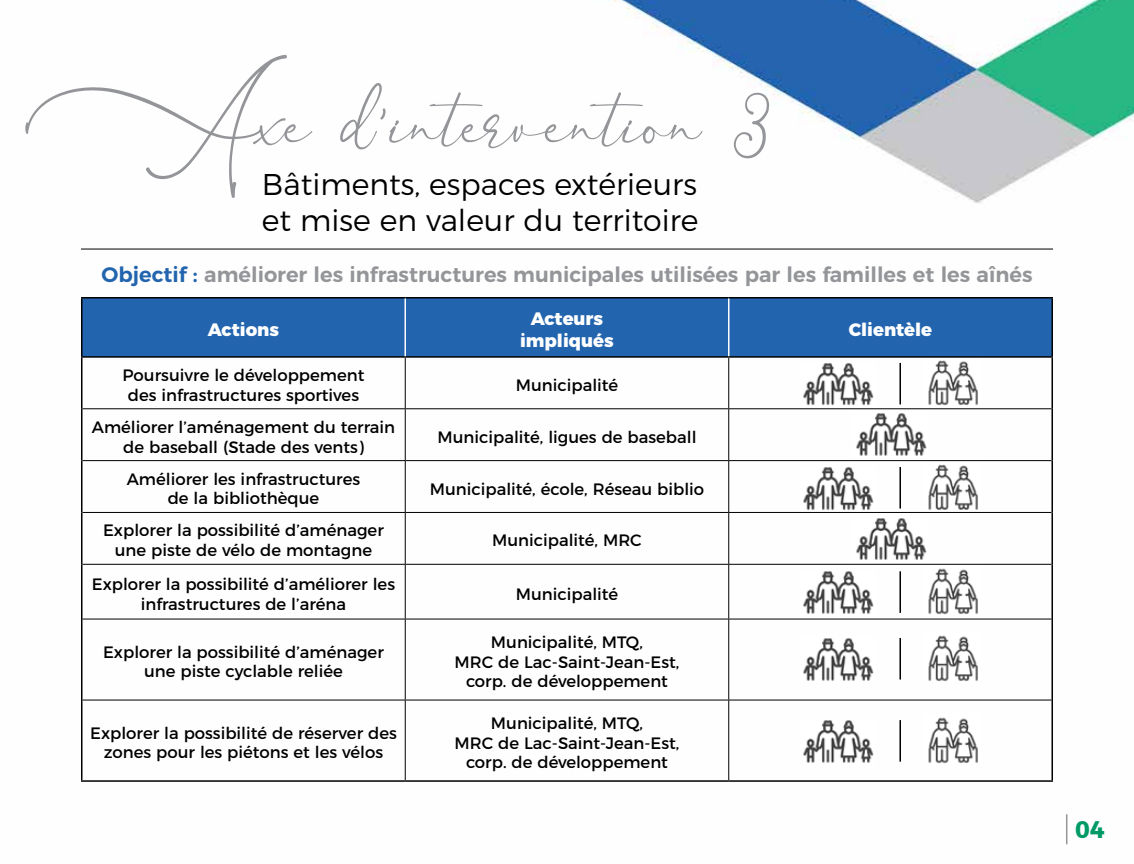
<style>
.page{position:relative;width:1134px;height:864px;background:#fff}
.page>*{position:absolute;margin:0;border:0;box-sizing:border-box;transform-origin:0 0}
.t1{font:90px "Asmelina Harley";color:#939598}
.t2{font:300 30px "Montserrat";color:#000}
.t3{font:700 24px "Montserrat";color:#009a67}
.t4{font:600 21px "Montserrat";color:#939598}
.t5{font:800 18px/21.6px "Montserrat";color:#fff;text-align:center}
.t6{font:16.5px/19.8px "Montserrat";color:#000;text-align:center}
.s1{color:#2264ae}
</style>
<div class="page">
<img style="left:81px;top:0;width:1053px;height:845px">
<hr style="left:1066px;top:814px;width:1px;height:30px;background:#939598">
<hr style="left:81px;top:249px;width:972px;height:1px;background:#000">
<div style="left:82px;top:298px;width:970px;height:58px;background:#2264ae"></div>
<hr style="left:81px;top:297px;width:324px;height:1px;background:#000">
<hr style="left:81px;top:298px;width:1px;height:58px;background:#000">
<hr style="left:405px;top:297px;width:324px;height:1px;background:#000">
<hr style="left:729px;top:297px;width:324px;height:1px;background:#000">
<hr style="left:1052px;top:298px;width:1px;height:58px;background:#000">
<hr style="left:81px;top:356px;width:324px;height:2px;background:#000">
<hr style="left:81px;top:358px;width:1px;height:51px;background:#000">
<hr style="left:405px;top:356px;width:324px;height:2px;background:#000">
<hr style="left:729px;top:356px;width:324px;height:2px;background:#000">
<hr style="left:1052px;top:358px;width:1px;height:51px;background:#000">
<hr style="left:81px;top:409px;width:1px;height:52px;background:#000">
<hr style="left:1052px;top:409px;width:1px;height:52px;background:#000">
<hr style="left:81px;top:461px;width:1px;height:51px;background:#000">
<hr style="left:1052px;top:461px;width:1px;height:51px;background:#000">
<hr style="left:81px;top:512px;width:1px;height:52px;background:#000">
<hr style="left:1052px;top:512px;width:1px;height:52px;background:#000">
<hr style="left:81px;top:564px;width:1px;height:55px;background:#000">
<hr style="left:1052px;top:564px;width:1px;height:55px;background:#000">
<hr style="left:81px;top:619px;width:1px;height:81px;background:#000">
<hr style="left:1052px;top:619px;width:1px;height:81px;background:#000">
<hr style="left:81px;top:700px;width:1px;height:80px;background:#000">
<hr style="left:1052px;top:700px;width:1px;height:80px;background:#000">
<hr style="left:81px;top:780px;width:324px;height:2px;background:#000">
<hr style="left:405px;top:780px;width:324px;height:2px;background:#000">
<hr style="left:729px;top:780px;width:324px;height:2px;background:#000">
<hr style="left:405px;top:298px;width:1px;height:58px;background:#fff">
<hr style="left:728px;top:298px;width:1px;height:58px;background:#fff">
<hr style="left:405px;top:358px;width:1px;height:50px;background:#000">
<hr style="left:728px;top:358px;width:1px;height:50px;background:#000">
<hr style="left:82px;top:408px;width:323px;height:1px;background:#000">
<hr style="left:405px;top:408px;width:324px;height:1px;background:#000">
<hr style="left:405px;top:409px;width:1px;height:51px;background:#000">
<hr style="left:729px;top:408px;width:323px;height:1px;background:#000">
<hr style="left:728px;top:409px;width:1px;height:51px;background:#000">
<hr style="left:82px;top:460px;width:323px;height:1px;background:#000">
<hr style="left:405px;top:460px;width:324px;height:1px;background:#000">
<hr style="left:405px;top:461px;width:1px;height:51px;background:#000">
<hr style="left:729px;top:460px;width:323px;height:1px;background:#000">
<hr style="left:728px;top:461px;width:1px;height:51px;background:#000">
<hr style="left:405px;top:513px;width:1px;height:51px;background:#000">
<hr style="left:728px;top:513px;width:1px;height:51px;background:#000">
<hr style="left:405px;top:565px;width:1px;height:54px;background:#000">
<hr style="left:728px;top:565px;width:1px;height:54px;background:#000">
<hr style="left:405px;top:619px;width:1px;height:81px;background:#000">
<hr style="left:728px;top:619px;width:1px;height:81px;background:#000">
<hr style="left:405px;top:700px;width:1px;height:80px;background:#000">
<hr style="left:728px;top:700px;width:1px;height:80px;background:#000">
<hr style="left:82px;top:512px;width:323px;height:1px;background:#000">
<hr style="left:405px;top:512px;width:324px;height:1px;background:#000">
<hr style="left:729px;top:512px;width:323px;height:1px;background:#000">
<hr style="left:82px;top:564px;width:323px;height:1px;background:#000">
<hr style="left:405px;top:564px;width:324px;height:1px;background:#000">
<hr style="left:729px;top:564px;width:323px;height:1px;background:#000">
<hr style="left:82px;top:619px;width:323px;height:1px;background:#000">
<hr style="left:405px;top:619px;width:324px;height:1px;background:#000">
<hr style="left:729px;top:619px;width:323px;height:1px;background:#000">
<hr style="left:82px;top:700px;width:323px;height:1px;background:#000">
<hr style="left:405px;top:700px;width:324px;height:1px;background:#000">
<hr style="left:729px;top:700px;width:323px;height:1px;background:#000">
<img style="left:800px;top:362px;width:75px;height:44px">
<img style="left:925px;top:359px;width:55px;height:47px">
<hr style="left:899px;top:363px;width:2px;height:41px;background:#000">
<img style="left:800px;top:466px;width:75px;height:44px">
<img style="left:925px;top:463px;width:55px;height:47px">
<hr style="left:899px;top:467px;width:2px;height:42px;background:#000">
<img style="left:800px;top:570px;width:75px;height:46px">
<img style="left:925px;top:566px;width:55px;height:49px">
<hr style="left:899px;top:571px;width:2px;height:42px;background:#000">
<img style="left:800px;top:637px;width:75px;height:46px">
<img style="left:925px;top:633px;width:55px;height:48px">
<hr style="left:899px;top:638px;width:2px;height:42px;background:#000">
<img style="left:800px;top:719px;width:75px;height:46px">
<img style="left:925px;top:715px;width:55px;height:49px">
<hr style="left:899px;top:720px;width:2px;height:42px;background:#000">
<img style="left:853px;top:413px;width:75px;height:45px">
<img style="left:853px;top:517px;width:75px;height:45px">
<h1 class="t1" style="left:27px;top:74px;width:744px">Axe d’intervention 3</h1>
<h2 class="t2" style="left:262px;top:197px;width:438px">et mise en valeur du territoire</h2>
<p class="t4" style="left:101px;top:257px;width:933px"><span class="s1">Objectif :</span> améliorer les infrastructures municipales utilisées par les familles et les aînés</p>
<p class="t5" style="left:208px;top:317px;width:73px">Actions</p>
<p class="t5" style="left:520px;top:307px;width:95px">Acteurs impliqués</p>
<p class="t5" style="left:849px;top:317px;width:85px">Clientèle</p>
<p class="t6" style="left:123px;top:364px;width:243px">Poursuivre le développement des infrastructures sportives</p>
<p class="t6" style="left:516px;top:374px;width:104px">Municipalité</p>
<p class="t6" style="left:92px;top:416px;width:305px">Améliorer l’aménagement du terrain de baseball (Stade des vents)</p>
<p class="t6" style="left:437px;top:426px;width:261px">Municipalité, ligues de baseball</p>
<p class="t6" style="left:127px;top:468px;width:235px">Améliorer les infrastructures de la bibliothèque</p>
<p class="t6" style="left:430px;top:477px;width:276px">Municipalité, école, Réseau biblio</p>
<p class="t6" style="left:103px;top:519px;width:282px">Explorer la possibilité d’aménager une piste de vélo de montagne</p>
<p class="t6" style="left:492px;top:529px;width:151px">Municipalité, MRC</p>
<p class="t6" style="left:92px;top:573px;width:305px">Explorer la possibilité d’améliorer les infrastructures de l’aréna</p>
<p class="t6" style="left:516px;top:583px;width:104px">Municipalité</p>
<p class="t6" style="left:103px;top:641px;width:282px">Explorer la possibilité d’aménager une piste cyclable reliée</p>
<p class="t6" style="left:455px;top:631px;width:226px">Municipalité, MTQ,<br>MRC de Lac‐Saint-Jean-Est, corp. de développement</p>
<p class="t6" style="left:90px;top:722px;width:308px">Explorer la possibilité de réserver des zones pour les piétons et les vélos</p>
<p class="t6" style="left:455px;top:712px;width:226px">Municipalité, MTQ,<br>MRC de Lac‐Saint-Jean-Est, corp. de développement</p>
<h2 class="t2" style="left:262px;top:161px;width:437px">Bâtiments, espaces extérieurs</h2>
<h3 class="t3" style="left:1075px;top:809px;width:31px">04</h3>
</div>
